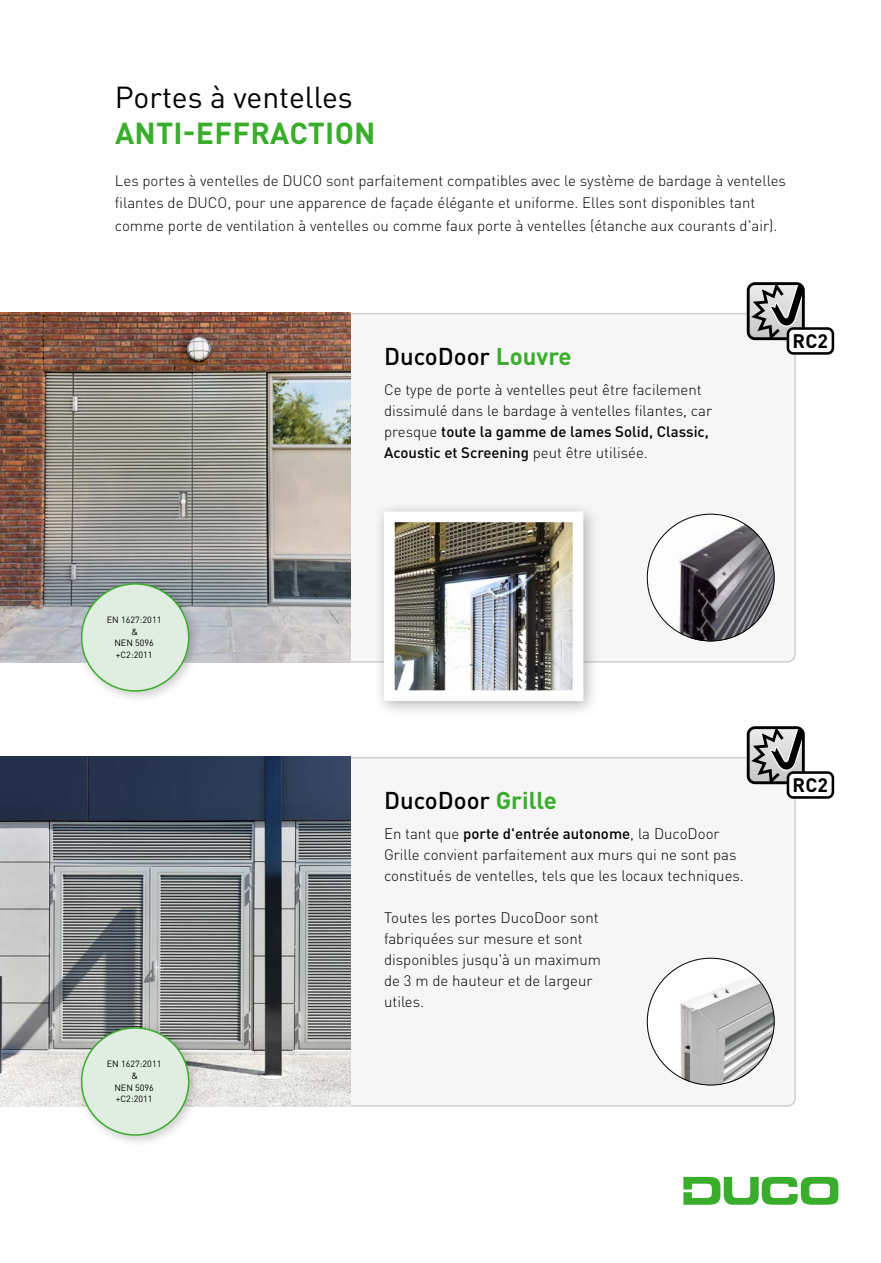
<style>
.page{position:relative;width:881px;height:1263px;background:#fff}
.page>*{position:absolute;margin:0;border:0;box-sizing:border-box;transform-origin:0 0}
.t1{font:30px "DINOT";color:#000}
.t2{font:700 30px "DINOT";letter-spacing:.01em;color:#3aad2c}
.t3{font:500 24px "DINOT";color:#000}
.t4{font:700 19.35px "DINOT";color:#000}
.t5{font:300 15px/21px "DINOT";color:#000}
.t6{font:9px/11.7px "DINOT";color:#000;text-align:center}
.s1{font-weight:700;color:#3aad2c}
.s2{font-weight:500}
</style>
<div class="page">
<div style="left:0;top:756px;width:796px;height:351px;background:#f6f6f6"></div>
<img style="left:0;top:757px;width:350px;height:350px">
<img style="left:646px;top:958px;width:128px;height:127px;border-radius:64px">
<div style="left:75px;top:1021px;width:126px;height:127px;background:#000;opacity:.2"></div>
<div style="left:82px;top:1028px;width:107px;height:107px;background:#e0eee2;border-radius:50%"></div>
<div style="left:81px;top:1027px;width:108px;height:109px;border:2px solid #3aad2c;border-radius:50%"></div>
<div style="left:0;top:312px;width:796px;height:351px;background:#f6f6f6"></div>
<img style="left:0;top:313px;width:350px;height:350px">
<img style="left:646px;top:514px;width:128px;height:127px;border-radius:64px">
<div style="left:75px;top:577px;width:126px;height:127px;background:#000;opacity:.2"></div>
<div style="left:82px;top:584px;width:107px;height:107px;background:#e0eee2;border-radius:50%"></div>
<div style="left:81px;top:583px;width:108px;height:109px;border:2px solid #3aad2c;border-radius:50%"></div>
<div style="left:373px;top:500px;width:227px;height:218px;background:#000;opacity:.3"></div>
<img style="left:378px;top:506px;width:210px;height:200px">
<svg style="left:746px;top:282px;width:58px;height:58px;background:#878787"></svg>
<div style="left:787px;top:328px;width:45px;height:25px;background:#fff;border-radius:5px"></div>
<div style="left:786px;top:327px;width:47px;height:28px;border:3px solid #000;border-radius:5px"></div>
<svg style="left:746px;top:726px;width:58px;height:58px;background:#878787"></svg>
<div style="left:787px;top:772px;width:45px;height:25px;background:#fff;border-radius:5px"></div>
<div style="left:786px;top:771px;width:47px;height:28px;border:3px solid #000;border-radius:5px"></div>
<svg style="left:683px;top:1177px;width:155px;height:28px"></svg>
<h1 class="t1" style="left:115px;top:77px;width:239px">Portes à ventelles</h1>
<h1 class="t2" style="left:115px;top:113px;width:262px">ANTI-EFFRACTION</h1>
<p class="t5" style="left:115px;top:169px;width:672px;line-height:22.5px">Les portes à ventelles de DUCO sont parfaitement compatibles avec le système de bardage à ventelles filantes de DUCO, pour une apparence de façade élégante et uniforme. Elles sont disponibles tant comme porte de ventilation à ventelles ou comme faux porte à ventelles (étanche aux courants d'air).</p>
<h2 class="t3" style="left:384px;top:340px;width:189px">DucoDoor <span class="s1">Louvre</span></h2>
<p class="t5" style="left:384px;top:378px;width:329px">Ce type de porte à ventelles peut être facilement dissimulé dans le bardage à ventelles filantes, car presque <span class="s2">toute la gamme de lames Solid, Classic, Acoustic et Screening</span> peut être utilisée.</p>
<p class="t4" style="left:792px;top:328px;width:37px">RC2</p>
<p class="t6" style="left:107px;top:614px;width:56px">EN 1627:2011 &amp;<br>NEN 5096 +C2:2011</p>
<p class="t6" style="left:107px;top:1058px;width:56px">EN 1627:2011 &amp;<br>NEN 5096 +C2:2011</p>
<h2 class="t3" style="left:384px;top:784px;width:174px">DucoDoor <span class="s1">Grille</span></h2>
<p class="t5" style="left:384px;top:822px;width:361px">En tant que <span class="s2">porte d'entrée autonome</span>, la DucoDoor<br>Grille convient parfaitement aux murs qui ne sont pas constitués de ventelles, tels que les locaux techniques.</p>
<p class="t5" style="left:384px;top:906px;width:218px">Toutes les portes DucoDoor sont fabriquées sur mesure et sont disponibles jusqu'à un maximum de 3 m de hauteur et de largeur utiles.</p>
<p class="t4" style="left:792px;top:772px;width:37px">RC2</p>
</div>
